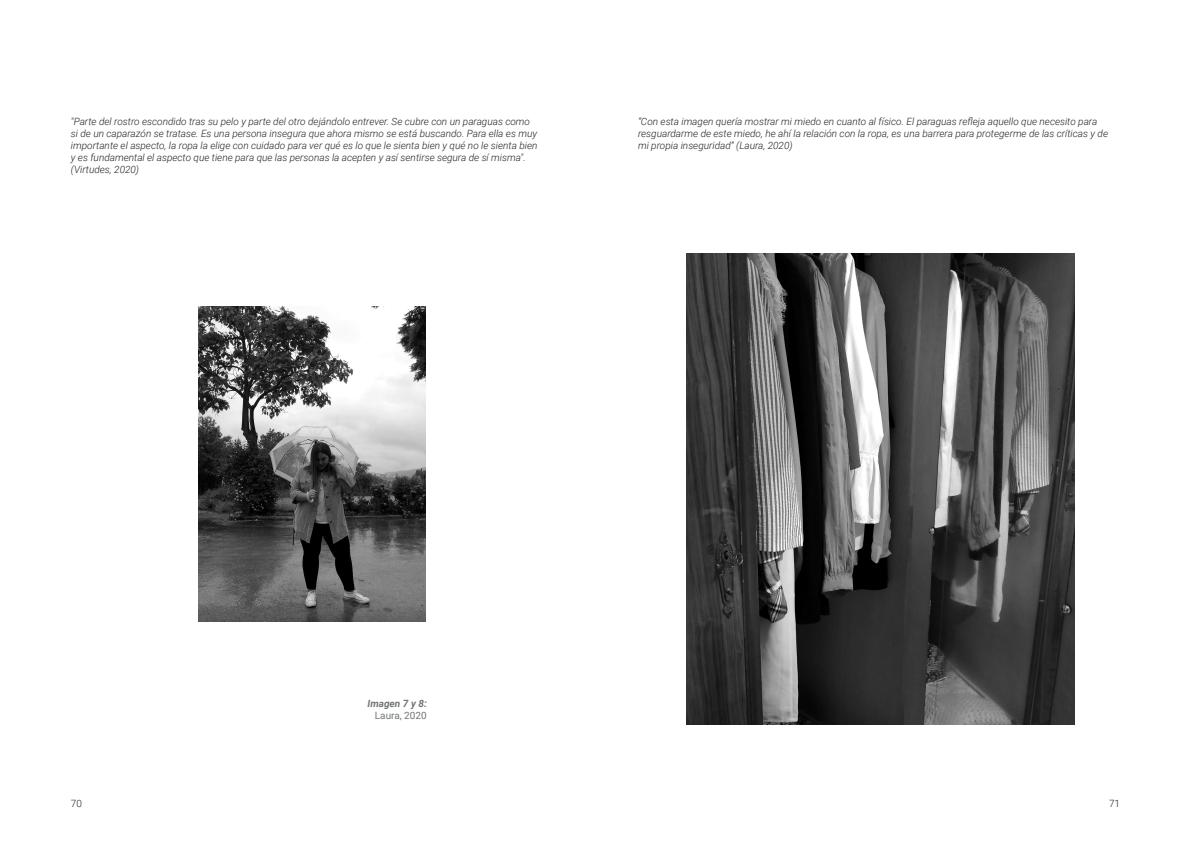
<style>
.page{position:relative;width:1191px;height:842px;background:#fff}
.page>*{position:absolute;margin:0;border:0;box-sizing:border-box;transform-origin:0 0}
.t1{font:italic 300 10px/12px "Roboto";color:#231f20}
.t2{font:italic 700 10px "Roboto";color:#727576}
.t3{font:10px "Roboto";color:#727576}
.t4{font:300 10px "Roboto";color:#231f20}
</style>
<div class="page">
<img style="left:199px;top:306px;width:226px;height:315px">
<img style="left:687px;top:253px;width:387px;height:471px">
<p class="t1" style="left:71px;top:115px;width:468px">"Parte del rostro escondido tras su pelo y parte del otro dejándolo entrever. Se cubre con un paraguas como si de un caparazón se tratase. Es una persona insegura que ahora mismo se está buscando. Para ella es muy importante el aspecto, la ropa la elige con cuidado para ver qué es lo que le sienta bien y qué no le sienta bien y es fundamental el aspecto que tiene para que las personas la acepten y así sentirse segura de sí misma". (Virtudes, 2020)</p>
<p class="t1" style="left:638px;top:115px;width:471px">“Con esta imagen quería mostrar mi miedo en cuanto al físico. El paraguas refleja aquello que necesito para resguardarme de este miedo, he ahí la relación con la ropa, es una barrera para protegerme de las críticas y de mi propia inseguridad” (Laura, 2020)</p>
<p class="t2" style="left:367px;top:697px;width:61px">Imagen 7 y 8:</p>
<p class="t3" style="left:375px;top:709px;width:53px">Laura, 2020</p>
<p class="t4" style="left:71px;top:797px;width:13px">70</p>
<p class="t4" style="left:1109px;top:797px;width:13px">71</p>
</div>
